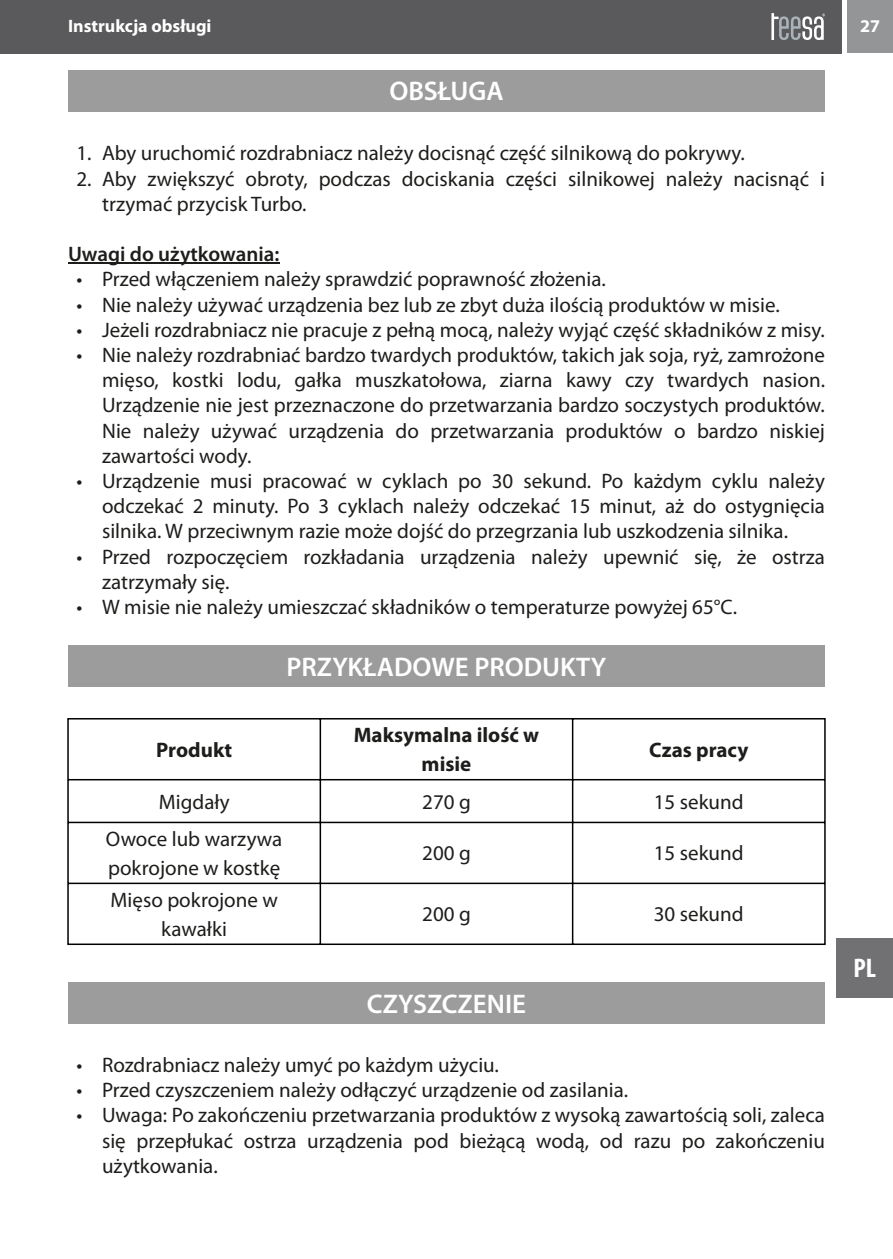
<style>
.page{position:relative;width:893px;height:1259px;background:#fff}
.page>*{position:absolute;margin:0;border:0;box-sizing:border-box;transform-origin:0 0}
.t1{font:600 27px "Myriad Pro";color:#fff}
.t2{font:700 condensed 27px "Myriad Pro";color:#fff}
.t3{font:21px/25.2px "Myriad Pro";color:#1d1d1b}
.t4{font:700 21px/29.1px "Myriad Pro";color:#1d1d1b;text-align:center}
.t5{font:600 21px "Myriad Pro";color:#1d1d1b}
.t6{font:700 18px "Myriad Pro";color:#fff}
</style>
<div class="page">
<div style="left:68px;top:70px;width:757px;height:42px;background:#9c9c9c"></div>
<div style="left:68px;top:645px;width:757px;height:42px;background:#9c9c9c"></div>
<div style="left:68px;top:982px;width:757px;height:42px;background:#9c9c9c"></div>
<hr style="left:68px;top:263px;width:211px;height:1px;background:#1d1d1b">
<hr style="left:67px;top:718px;width:2px;height:227px;background:#000">
<hr style="left:824px;top:718px;width:2px;height:227px;background:#000">
<hr style="left:320px;top:719px;width:1px;height:225px;background:#000">
<hr style="left:572px;top:719px;width:1px;height:225px;background:#000">
<hr style="left:68px;top:718px;width:757px;height:1px;background:#000">
<hr style="left:68px;top:779px;width:757px;height:1px;background:#000">
<hr style="left:68px;top:821px;width:757px;height:2px;background:#000">
<hr style="left:68px;top:882px;width:757px;height:2px;background:#000">
<hr style="left:68px;top:943px;width:757px;height:2px;background:#000">
<div style="left:0;top:0;width:841px;height:53px;background:#5a595b"></div>
<div style="left:847px;top:0;width:46px;height:53px;background:#949597"></div>
<div style="left:837px;top:938px;width:56px;height:59px;background:#717072"></div>
<svg style="left:771px;top:13px;width:54px;height:27px"></svg>
<p class="t6" style="left:68px;top:17px;width:145px">Instrukcja obsługi</p>
<p class="t6" style="left:860px;top:17px;width:21px">27</p>
<p class="t1" style="left:389px;top:77px;width:116px">OBSŁUGA</p>
<p class="t3" style="left:77px;top:141px;width:670px">1. Aby uruchomić rozdrabniacz należy docisnąć część silnikową do pokrywy.</p>
<p class="t3" style="left:102px;top:167px;width:724px;text-indent:-26px">2. Aby zwiększyć obroty, podczas dociskania części silnikowej należy nacisnąć i trzymać przycisk Turbo.</p>
<p class="t5" style="left:68px;top:243px;width:213px">Uwagi do użytkowania:</p>
<p class="t3" style="left:77px;top:267px;width:531px">• Przed włączeniem należy sprawdzić poprawność złożenia.</p>
<p class="t3" style="left:77px;top:293px;width:705px">• Nie należy używać urządzenia bez lub ze zbyt duża ilością produktów w misie.</p>
<p class="t3" style="left:77px;top:318px;width:750px">• Jeżeli rozdrabniacz nie pracuje z pełną mocą, należy wyjąć część składników z misy.</p>
<p class="t3" style="left:102px;top:343px;width:724px;text-align:justify;text-indent:-26px">• Nie należy rozdrabniać bardzo twardych produktów, takich jak soja, ryż, zamrożone mięso, kostki lodu, gałka muszkatołowa, ziarna kawy czy twardych nasion.<br>Urządzenie nie jest przeznaczone do przetwarzania bardzo soczystych produktów.<br>Nie należy używać urządzenia do przetwarzania produktów o bardzo niskiej zawartości wody.</p>
<p class="t3" style="left:102px;top:469px;width:724px;text-align:justify;text-indent:-26px">• Urządzenie musi pracować w cyklach po 30 sekund. Po każdym cyklu należy odczekać 2 minuty. Po 3 cyklach należy odczekać 15 minut, aż do ostygnięcia silnika. W przeciwnym razie może dojść do przegrzania lub uszkodzenia silnika.</p>
<p class="t3" style="left:102px;top:545px;width:724px;text-indent:-26px">• Przed rozpoczęciem rozkładania urządzenia należy upewnić się, że ostrza zatrzymały się.</p>
<p class="t3" style="left:77px;top:595px;width:662px">• W misie nie należy umieszczać składników o temperaturze powyżej 65°C.</p>
<p class="t4" style="left:156px;top:736px;width:77px">Produkt</p>
<p class="t1" style="left:287px;top:652px;width:321px">PRZYKŁADOWE PRODUKTY</p>
<p class="t4" style="left:354px;top:721px;width:187px">Maksymalna ilość w misie</p>
<p class="t4" style="left:649px;top:736px;width:101px">Czas pracy</p>
<p class="t3" style="left:159px;top:789px;width:72px">Migdały</p>
<p class="t3" style="left:422px;top:789px;width:50px">270 g</p>
<p class="t3" style="left:654px;top:789px;width:91px">15 sekund</p>
<p class="t3" style="left:106px;top:825px;width:178px;line-height:29.1px">Owoce lub warzywa pokrojone w kostkę</p>
<p class="t3" style="left:422px;top:841px;width:50px">200 g</p>
<p class="t3" style="left:654px;top:841px;width:91px">15 sekund</p>
<p class="t3" style="left:110px;top:886px;width:169px;line-height:29.1px;text-align:center">Mięso pokrojone w kawałki</p>
<p class="t3" style="left:422px;top:902px;width:50px">200 g</p>
<p class="t3" style="left:654px;top:902px;width:91px">30 sekund</p>
<p class="t1" style="left:367px;top:989px;width:161px">CZYSZCZENIE</p>
<p class="t3" style="left:77px;top:1053px;width:424px">• Rozdrabniacz należy umyć po każdym użyciu.</p>
<p class="t3" style="left:77px;top:1078px;width:553px">• Przed czyszczeniem należy odłączyć urządzenie od zasilania.</p>
<p class="t3" style="left:102px;top:1103px;width:724px;text-align:justify;text-indent:-26px">• Uwaga: Po zakończeniu przetwarzania produktów z wysoką zawartością soli, zaleca się przepłukać ostrza urządzenia pod bieżącą wodą, od razu po zakończeniu użytkowania.</p>
<p class="t2" style="left:853px;top:951px;width:24px">PL</p>
</div>
